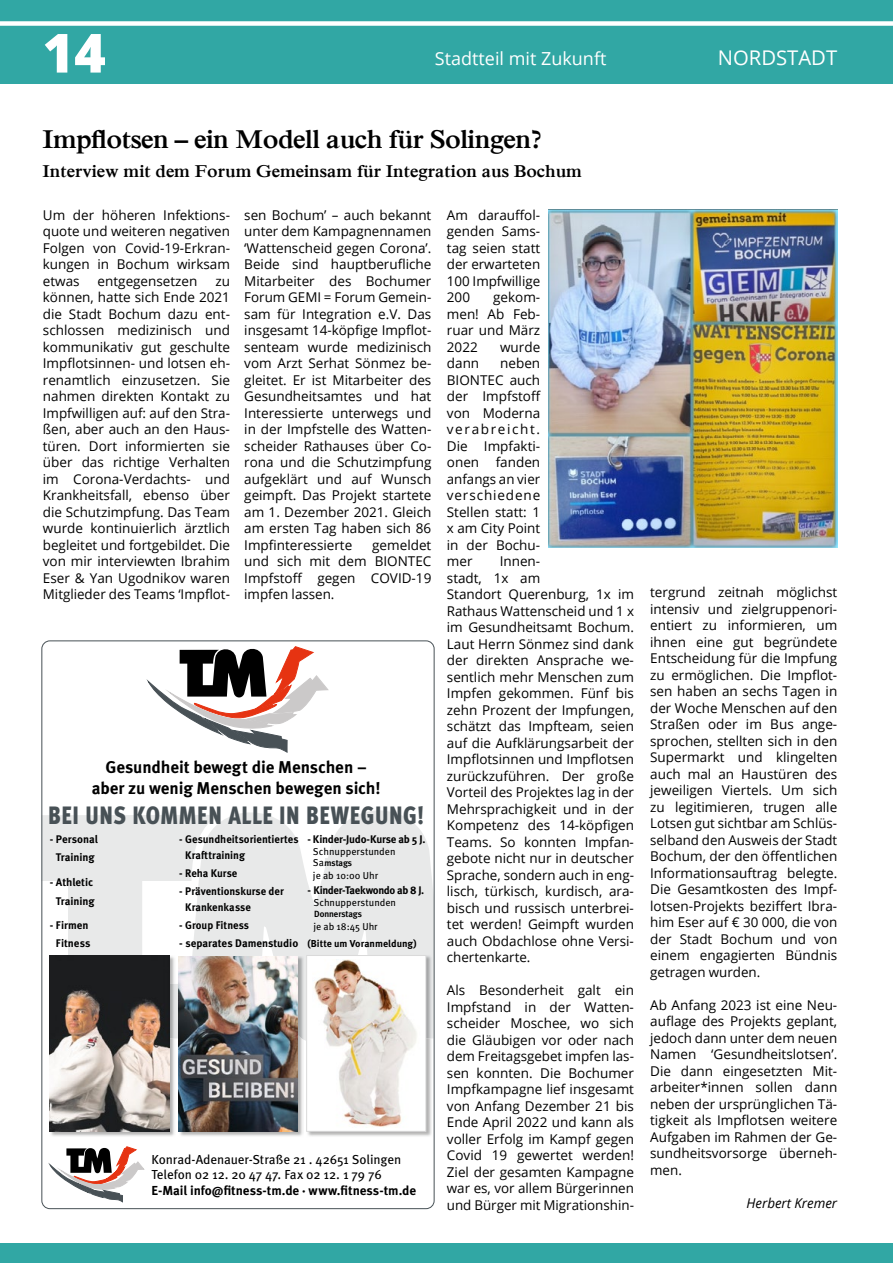
<style>
.page{position:relative;width:893px;height:1263px;background:#fff}
.page>*{position:absolute;margin:0;border:0;box-sizing:border-box;transform-origin:0 0}
.t1{font:800 54px "Open Sans";color:#fff}
.t2{font:700 27px "Iskoola Pota";letter-spacing:-.02em;color:#000}
.t3{font:900 condensed 25.05px "Meta Pro";letter-spacing:.025em;color:#485156;scale:.94 1}
.t4{font:20.25px "Open Sans";color:#fff}
.t5{font:700 18px "Iskoola Pota";color:#000}
.t6{font:18px "Open Sans";color:#fff}
.t7{font:700 17.1px/20.4px "Meta Pro";letter-spacing:-.01em;color:#000;text-align:center}
.t8{font:13.5px/16.5px "Open Sans";color:#000;text-align:justify}
.t9{font:italic 13.5px "Open Sans";color:#000}
.t10{font:13.05px/15.6px "Meta Pro";letter-spacing:-.01em;color:#000}
.t11{font:700 13.05px "Meta Pro";letter-spacing:-.005em;color:#000}
.t12{font:700 11.1px/15.5px "Meta Pro";letter-spacing:-.005em;color:#000;scale:.96 1}
.t13{font:700 11.1px/17.7px "Meta Pro";letter-spacing:-.005em;color:#000;text-align:center}
.t14{font:700 11.1px "Meta Pro";letter-spacing:-.025em;color:#000}
.t15{font:700 11.1px "Meta Pro";letter-spacing:-.035em;color:#000}
.t16{font:10.05px/11.6px "Meta Pro";color:#000}
.t17{font:700 10.05px "Meta Pro";color:#000}
.t18{font:9px "Meta Plus Demi";color:#000}
</style>
<div class="page">
<div style="left:0;top:0;width:893px;height:84px;background:#31a7a4"></div>
<div style="left:0;top:21px;width:893px;height:5px;background:#fff"></div>
<div style="left:0;top:1243px;width:893px;height:20px;background:#31a7a4"></div>
<svg style="left:43px;top:810px;width:390px;height:231px;fill:#e8e9e9"></svg>
<svg style="left:147px;top:646px;width:181px;height:106px"></svg>
<svg style="left:50px;top:1146px;width:94px;height:56px"></svg>
<img style="left:50px;top:1038px;width:126px;height:98px">
<img style="left:170px;top:955px;width:6px;height:83px">
<img style="left:50px;top:955px;width:120px;height:176px">
<img style="left:179px;top:1040px;width:125px;height:96px">
<img style="left:298px;top:956px;width:6px;height:84px">
<img style="left:179px;top:956px;width:119px;height:175px">
<img style="left:306px;top:1043px;width:126px;height:93px">
<img style="left:426px;top:955px;width:6px;height:88px">
<div style="left:307px;top:955px;width:119px;height:176px;background:#fff"></div>
<img style="left:314px;top:959px;width:103px;height:168px">
<div style="left:306px;top:955px;width:120px;height:176px;border:1px solid #dadada"></div>
<div style="left:325px;top:858px;width:76px;height:11px;background:#e8e9e9"></div>
<div style="left:313px;top:908px;width:86px;height:12px;background:#e8e9e9"></div>
<img style="left:549px;top:209px;width:288px;height:339px">
<h1 class="t1" style="left:43px;top:12px;width:65px">14</h1>
<h3 class="t6" style="left:435px;top:46px;width:173px">Stadtteil mit Zukunft</h3>
<h3 class="t4" style="left:718px;top:43px;width:121px">NORDSTADT</h3>
<h2 class="t2" style="left:43px;top:124px;width:501px">Impflotsen – ein Modell auch für Solingen?</h2>
<h3 class="t5" style="left:43px;top:161px;width:541px">Interview mit dem Forum Gemeinsam für Integration aus Bochum</h3>
<p class="t8" style="left:244px;top:206px;width:189px">sen Bochum’ – auch bekannt unter dem Kampagnennamen ‘Wattenscheid gegen Corona’.<br>Beide sind hauptberufliche Mitarbeiter des Bochumer Forum GEMI = Forum Gemein&shy;sam für Integration e.V. Das insgesamt 14-köpfige Impflot&shy;senteam wurde medizinisch vom Arzt Serhat Sönmez be&shy;gleitet. Er ist Mitarbeiter des Gesundheitsamtes und hat Interessierte unterwegs und in der Impfstelle des Watten&shy;scheider Rathauses über Co&shy;rona und die Schutzimpfung aufgeklärt und auf Wunsch geimpft. Das Projekt startete am 1. Dezember 2021. Gleich am ersten Tag haben sich 86<br>Impfinteressierte</p>
<p class="t8" style="left:447px;top:206px;width:95px">Am darauffol&shy;genden Sams&shy;tag seien statt der erwarteten 100 Impfwillige 200</p>
<p class="t8" style="left:43px;top:206px;width:189px">Um der höheren Infektions&shy;quote und weiteren negativen Folgen von Covid-19-Erkran&shy;kungen in Bochum wirksam etwas</p>
<p class="t8" style="left:98px;top:272px;width:101px">entgegensetzen</p>
<p class="t8" style="left:43px;top:272px;width:189px;text-indent:172px">zu können, hatte sich Ende 2021 die Stadt Bochum dazu ent&shy;schlossen medizinisch und kommunikativ gut geschulte Impflotsinnen- und lotsen eh&shy;renamtlich einzusetzen. Sie nahmen direkten Kontakt zu Impfwilligen auf: auf den Stra&shy;ßen, aber auch an den Haus&shy;türen. Dort informierten sie über das richtige Verhalten im Corona-Verdachts- und Krankheitsfall, ebenso über die Schutzimpfung. Das Team wurde kontinuierlich ärztlich begleitet und fortgebildet. Die von mir interviewten Ibrahim Eser &amp; Yan Ugodnikov waren Mitglieder des Teams ‘Impflot-</p>
<p class="t8" style="left:447px;top:289px;width:95px;text-indent:46px">gekom&shy;men! Ab Feb&shy;ruar und März 2022</p>
<p class="t8" style="left:500px;top:338px;width:42px">wurde</p>
<p class="t8" style="left:447px;top:355px;width:95px;text-indent:53px">neben BIONTEC auch der Impfstoff von Moderna verabreicht.<br>Die Impfakti&shy;onen fanden anfangs an vier verschiedene Stellen statt: 1 x am City Point in der Bochu&shy;mer</p>
<p class="t8" style="left:447px;top:355px;width:34px">dann</p>
<p class="t8" style="left:244px;top:536px;width:189px;text-indent:128px">gemeldet und sich mit dem BIONTEC Impfstoff gegen COVID-19 impfen lassen.</p>
<p class="t8" style="left:447px;top:553px;width:189px;text-align:left;text-indent:53px">Innen-<br>stadt, 1x am<br>Standort Querenburg, 1x im<br>Rathaus Wattenscheid und 1 x im Gesundheitsamt Bochum.<br>Laut Herrn Sönmez sind dank der direkten Ansprache we&shy;sentlich mehr Menschen zum<br>Impfen gekommen. Fünf bis zehn Prozent der Impfungen, schätzt das Impfteam, seien auf die Aufklärungsarbeit der<br>Impflotsinnen und Impflotsen zurückzuführen. Der große<br>Vorteil des Projektes lag in der<br>Mehrsprachigkeit und in der<br>Kompetenz des 14-köpfigen<br>Teams. So konnten Impfan&shy;gebote nicht nur in deutscher<br>Sprache, sondern auch in eng&shy;lisch, türkisch, kurdisch, ara&shy;bisch und russisch unterbrei&shy;tet werden! Geimpft wurden auch Obdachlose ohne Versi&shy;chertenkarte.</p>
<p class="t8" style="left:447px;top:982px;width:189px">Als Besonderheit galt ein Impfstand in der Watten&shy;scheider Moschee, wo sich die Gläubigen vor oder nach dem Freitagsgebet impfen las&shy;sen konnten. Die Bochumer Impfkampagne lief insgesamt von Anfang Dezember 21 bis Ende April 2022 und kann als voller Erfolg im Kampf gegen Covid 19 gewertet werden!<br>Ziel der gesamten Kampagne war es, vor allem Bürgerinnen und Bürger mit Migrationshin-</p>
<p class="t7" style="left:92px;top:756px;width:290px">Gesundheit bewegt die Menschen – aber zu wenig Menschen bewegen sich!</p>
<h3 class="t3" style="left:48px;top:795px;width:402px">BEI UNS KOMMEN ALLE IN BEWEGUNG!</h3>
<p class="t12" style="left:185px;top:831px;width:120px;text-indent:-6px">- Gesundheitsorientiertes<br>Krafttraining</p>
<p class="t12" style="left:179px;top:865px;width:62px">- Reha Kurse</p>
<p class="t12" style="left:185px;top:883px;width:104px;text-indent:-6px">- Präventionskurse der<br>Krankenkasse</p>
<p class="t12" style="left:179px;top:916px;width:74px">- Group Fitness</p>
<p class="t13" style="left:179px;top:934px;width:120px">- separates Damenstudio</p>
<p class="t14" style="left:307px;top:831px;width:120px">- Kinder-Judo-Kurse ab 5 J.</p>
<p class="t16" style="left:313px;top:845px;width:84px">Schnupperstunden</p>
<p class="t16" style="left:313px;top:869px;width:67px">je ab 10:00 Uhr</p>
<p class="t15" style="left:307px;top:882px;width:118px">- Kinder-Taekwondo ab 8 J.</p>
<p class="t16" style="left:313px;top:896px;width:84px">Schnupperstunden<br>Do. 3.2. + Do. 10.2.</p>
<p class="t16" style="left:313px;top:920px;width:66px">je ab 18:45 Uhr</p>
<p class="t17" style="left:307px;top:936px;width:111px">(Bitte um Voranmeldung)</p>
<p class="t13" style="left:50px;top:830px;width:50px">- Personal<br>Training</p>
<p class="t13" style="left:50px;top:872px;width:46px;line-height:18.9px">- Athletic<br>Training</p>
<p class="t13" style="left:50px;top:916px;width:42px">- Firmen<br>Fitness</p>
<p class="t18" style="left:324px;top:858px;width:29px">mstags</p>
<p class="t18" style="left:314px;top:909px;width:49px">Donnerstags</p>
<p class="t10" style="left:151px;top:1150px;width:252px">Konrad-Adenauer-Straße 21 . 42651 Solingen<br>Telefon 02 12. 20 47 47. Fax 02 12. 1 79 76</p>
<p class="t11" style="left:151px;top:1180px;width:266px">E-Mail info@fitness-tm.de · www.fitness-tm.de</p>
<p class="t8" style="left:650px;top:584px;width:189px">tergrund zeitnah möglichst intensiv und zielgruppenori&shy;entiert zu informieren, um ihnen eine gut begründete Entscheidung für die Impfung zu ermöglichen. Die Impflot&shy;sen haben an sechs Tagen in der Woche Menschen auf den Straßen oder im Bus ange&shy;sprochen, stellten sich in den Supermarkt und klingelten auch mal an Haustüren des jeweiligen Viertels. Um sich zu legitimieren, trugen alle Lotsen gut sichtbar am Schlüs&shy;selband den Ausweis der Stadt Bochum, der den öffentlichen Informationsauftrag belegte.<br>Die Gesamtkosten des Impf&shy;lotsen-Projekts beziffert Ibra&shy;him Eser auf € 30 000, die von der Stadt Bochum und von einem engagierten Bündnis getragen wurden.</p>
<p class="t8" style="left:650px;top:996px;width:189px">Ab Anfang 2023 ist eine Neu&shy;auflage des Projekts geplant, jedoch dann unter dem neuen Namen ‘Gesundheitslotsen’.<br>Die dann eingesetzten Mit&shy;arbeiter*innen sollen dann neben der ursprünglichen Tä&shy;tigkeit als Impflotsen weitere Aufgaben im Rahmen der Ge&shy;sundheitsvorsorge überneh&shy;men.</p>
<p class="t9" style="left:746px;top:1193px;width:92px">Herbert Kremer</p>
</div>
